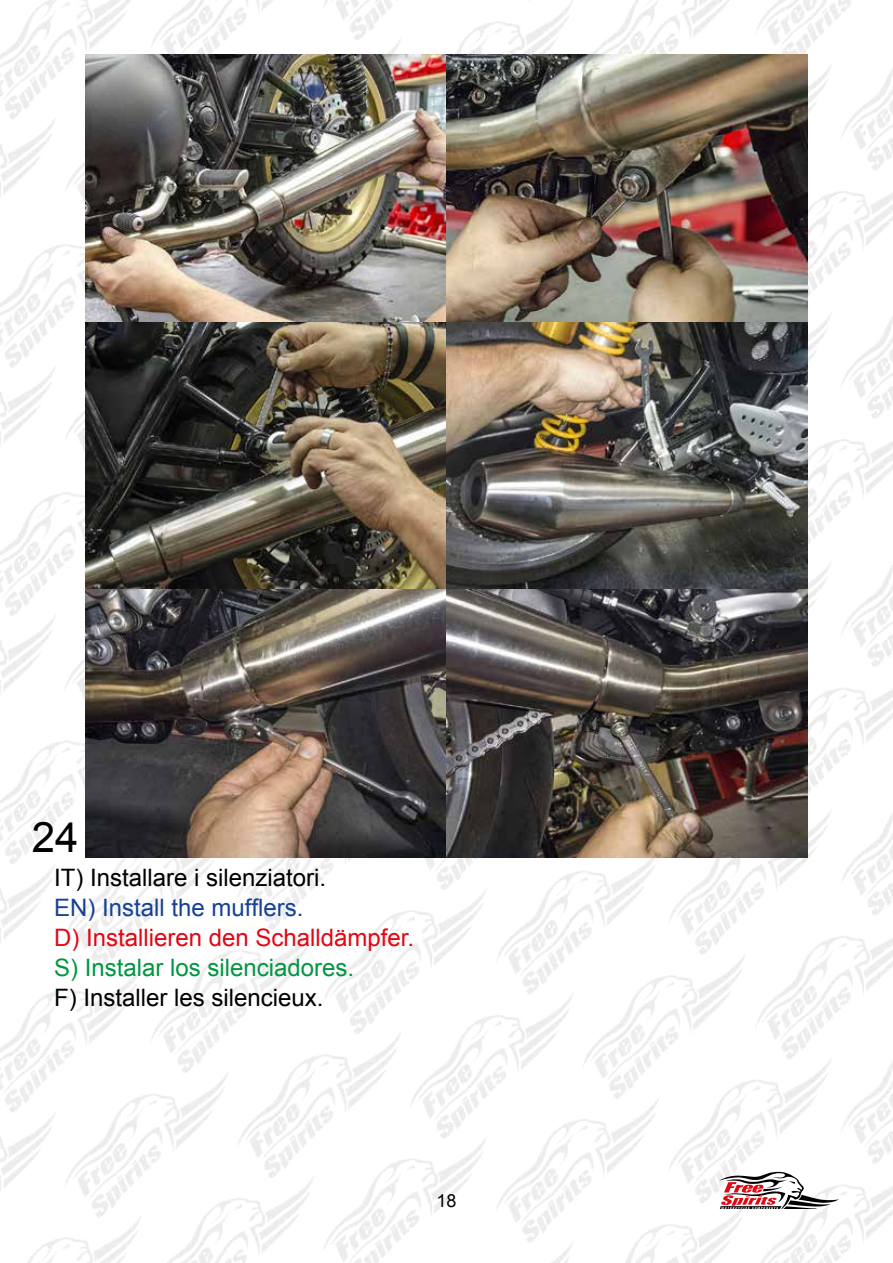
<style>
.page{position:relative;width:893px;height:1263px;background:#fff}
.page>*{position:absolute;margin:0;border:0;box-sizing:border-box;transform-origin:0 0}
.t1{font:42px "Arial";color:#000}
.t2{font:24px "Arial";color:#000}
.t3{font:24px "Arial";color:#e30613}
.t4{font:24px "Arial";color:#009641}
.t5{font:24px "Arial";color:#164194}
.t6{font:18px "Arial";color:#000}
</style>
<div class="page">
<img style="left:0;top:0;width:893px;height:1262px">
<img style="left:85px;top:54px;width:723px;height:804px">
<h1 class="t1" style="left:32px;top:809px;width:48px">24</h1>
<p class="t2" style="left:54px;top:862px;width:274px">IT) Installare i silenziatori.</p>
<p class="t5" style="left:54px;top:892px;width:251px">EN) Install the mufflers.</p>
<p class="t3" style="left:54px;top:922px;width:362px">D) Installieren den Schalldämpfer.</p>
<p class="t4" style="left:54px;top:952px;width:302px">S) Instalar los silenciadores.</p>
<p class="t2" style="left:54px;top:982px;width:271px">F) Installer les silencieux.</p>
<p class="t6" style="left:436px;top:1189px;width:22px">18</p>
</div>
